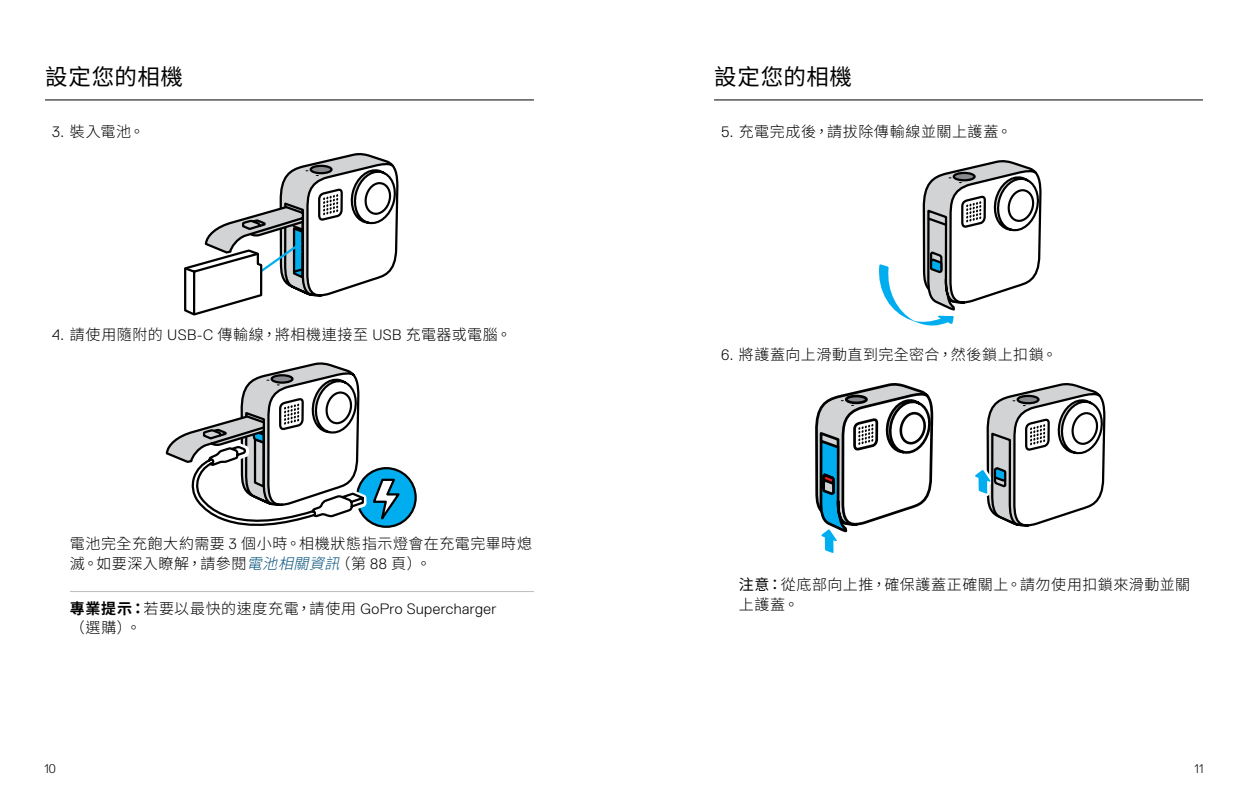
<style>
.page{position:relative;width:1248px;height:808px;background:#fff}
.page>*{position:absolute;margin:0;border:0;box-sizing:border-box;transform-origin:0 0}
.t1{font:22.5px "Noto Sans CJ Ktc";letter-spacing:.025em;color:#000}
.t2{font:300 15px/20px "Noto Sans CJ Ktc";letter-spacing:.035em;color:#000}
.t3{font:300 15px "Replica Pro";letter-spacing:.03em;color:#000}
.t4{font:300 12.5px "Replica Pro";color:#000}
.s1{font-family:"Replica Pro"}
.s2{font-style:italic;color:#004e79}
.s3{font-family:"Noto Sans CJ Ktc";font-weight:700}
.s4{font-family:"Noto Sans CJ Ktc"}
.s5{font-weight:400}
</style>
<div class="page">
<hr style="left:45px;top:99px;width:489px;height:1px;background:#000">
<svg style="left:184px;top:153px;width:214px;height:162px"></svg>
<div style="left:357px;top:468px;width:58px;height:59px;background:#00aeef;border-radius:50%"></div>
<svg style="left:166px;top:362px;width:237px;height:166px"></svg>
<hr style="left:70px;top:591px;width:464px;height:1px;background:#bcbec0">
<hr style="left:714px;top:99px;width:488px;height:1px;background:#000">
<svg style="left:879px;top:160px;width:162px;height:165px"></svg>
<svg style="left:975px;top:383px;width:130px;height:144px"></svg>
<svg style="left:815px;top:383px;width:119px;height:170px"></svg>
<h1 class="t1" style="left:45px;top:64px;width:140px">設定您的相機</h1>
<p class="t2" style="left:52px;top:122px;width:94px"><span class="s1">3.</span> 裝入電池。</p>
<p class="t2" style="left:52px;top:324px;width:461px"><span class="s1">4.</span> 請使用隨附的 <span class="s1">USB-C</span> 傳輸線，將相機連接至 <span class="s1">USB</span> 充電器或電腦。</p>
<p class="t2" style="left:70px;top:533px;width:463px">電池完全充飽大約需要 <span class="s1">3</span> 個小時。相機狀態指示燈會在充電完畢時熄滅。如要深入瞭解，請參閱<span class="s2">電池相關資訊</span>（第 <span class="s1">88</span> 頁）。</p>
<p class="t3" style="left:70px;top:601px;width:428px"><span class="s3">專業提示：</span><span class="s4">若要以最快的速度充電，請使用</span> GoPro Supercharger</p>
<p class="t2" style="left:70px;top:618px;width:73px">（選購）。</p>
<h1 class="t1" style="left:714px;top:64px;width:140px">設定您的相機</h1>
<p class="t2" style="left:721px;top:122px;width:292px"><span class="s1">5.</span> 充電完成後，請拔除傳輸線並關上護蓋。</p>
<p class="t2" style="left:721px;top:345px;width:337px"><span class="s1">6.</span> 將護蓋向上滑動直到完全密合，然後鎖上扣鎖。</p>
<p class="t2" style="left:738px;top:575px;width:453px"><span class="s5">注意：</span>從底部向上推，確保護蓋正確關上。請勿使用扣鎖來滑動並關上護蓋。</p>
<p class="t4" style="left:44px;top:762px;width:13px">10</p>
<p class="t4" style="left:1194px;top:762px;width:10px">11</p>
</div>
